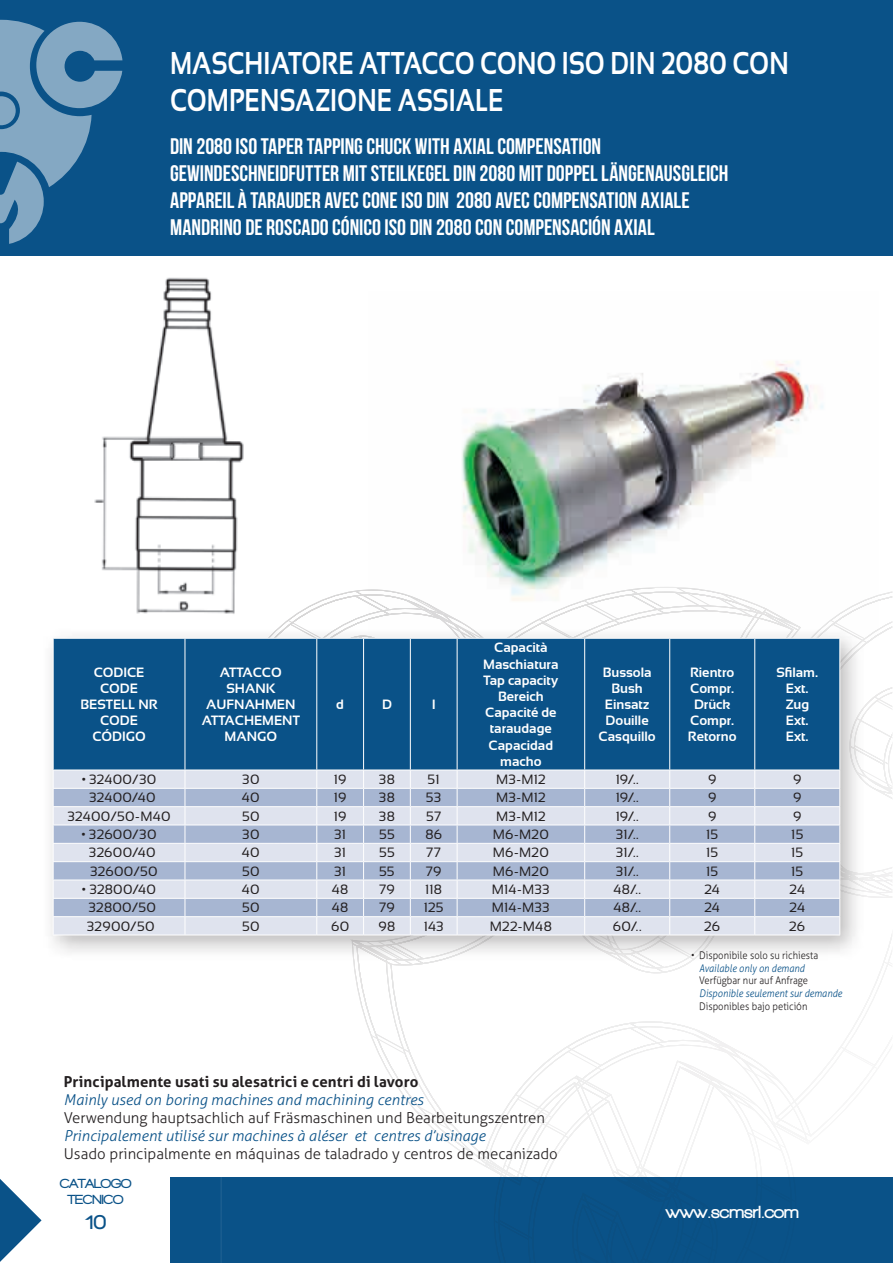
<style>
.page{position:relative;width:893px;height:1263px;background:#fff}
.page>*{position:absolute;margin:0;border:0;box-sizing:border-box;transform-origin:0 0}
.t1{font:700 31.5px/37.8px "Sansation";letter-spacing:.005em;color:#fff;scale:.8 1}
.t2{font:22.5px/27px "Bebas Neue";color:#fff}
.t3{font:900 21px "Walkway";color:#0a5288}
.t4{font:900 18px "Walkway";color:#fff}
.t5{font:300 15px "Aller";color:#231f20}
.t6{font:italic 300 15px "Aller";color:#0a5288}
.t7{font:700 15px "Aller";letter-spacing:.01em;color:#231f20}
.t8{font:13.5px "Sansation";letter-spacing:.015em;color:#231f20}
.t9{font:700 13.5px/16.2px "Sansation";color:#fff;text-align:center}
.t10{font:900 13.5px/16.2px "Walkway";color:#0a5288;text-align:center}
.t11{font:300 10.5px "Aller";color:#231f20;scale:.9 1}
.t12{font:italic 300 10.5px "Aller";color:#0a5288;scale:.9 1}
</style>
<div class="page">
<div style="left:170px;top:1178px;width:723px;height:85px;background:#0a5288"></div>
<div style="left:0;top:0;width:893px;height:255px;background:#0a5288"></div>
<svg style="left:0;top:19px;width:122px;height:225px"></svg>
<svg style="left:0;top:1179px;width:42px;height:83px"></svg>
<img style="left:461px;top:361px;width:363px;height:226px">
<img style="left:94px;top:277px;width:150px;height:337px">
<div style="left:40px;top:625px;width:826px;height:336px;background:#231f20;opacity:.3"></div>
<div style="left:54px;top:639px;width:168px;height:131px;background:#0a5288"></div>
<div style="left:54px;top:771px;width:168px;height:164px;background:#dfe3ee"></div>
<svg style="left:54px;top:789px;width:168px;height:127px;background:#c0cade"></svg>
<hr style="left:53px;top:770px;width:132px;height:1px;background:#fff">
<hr style="left:185px;top:770px;width:132px;height:1px;background:#fff">
<hr style="left:53px;top:788px;width:132px;height:1px;background:#fff">
<hr style="left:185px;top:788px;width:132px;height:1px;background:#fff">
<hr style="left:53px;top:806px;width:132px;height:1px;background:#fff">
<hr style="left:185px;top:806px;width:132px;height:1px;background:#fff">
<hr style="left:53px;top:825px;width:132px;height:1px;background:#fff">
<hr style="left:185px;top:825px;width:132px;height:1px;background:#fff">
<hr style="left:53px;top:638px;width:132px;height:1px;background:#fff">
<hr style="left:53px;top:639px;width:1px;height:131px;background:#fff">
<hr style="left:185px;top:638px;width:132px;height:1px;background:#fff">
<hr style="left:185px;top:639px;width:1px;height:131px;background:#fff">
<hr style="left:53px;top:843px;width:132px;height:1px;background:#fff">
<hr style="left:185px;top:843px;width:132px;height:1px;background:#fff">
<hr style="left:53px;top:861px;width:132px;height:1px;background:#fff">
<hr style="left:185px;top:861px;width:132px;height:1px;background:#fff">
<hr style="left:53px;top:880px;width:132px;height:1px;background:#fff">
<hr style="left:185px;top:880px;width:132px;height:1px;background:#fff">
<hr style="left:53px;top:898px;width:132px;height:1px;background:#fff">
<hr style="left:185px;top:898px;width:132px;height:1px;background:#fff">
<hr style="left:53px;top:916px;width:132px;height:1px;background:#fff">
<svg style="left:53px;top:771px;width:1px;height:164px"></svg>
<hr style="left:185px;top:916px;width:132px;height:1px;background:#fff">
<svg style="left:185px;top:770px;width:1px;height:165px"></svg>
<svg style="left:222px;top:587px;width:671px;height:591px"></svg>
<hr style="left:53px;top:935px;width:132px;height:1px;background:#fff">
<hr style="left:185px;top:935px;width:132px;height:1px;background:#fff">
<hr style="left:317px;top:935px;width:47px;height:1px;background:#fff">
<hr style="left:364px;top:935px;width:46px;height:1px;background:#fff">
<hr style="left:410px;top:935px;width:47px;height:1px;background:#fff">
<hr style="left:457px;top:935px;width:128px;height:1px;background:#fff">
<hr style="left:585px;top:935px;width:85px;height:1px;background:#fff">
<hr style="left:670px;top:935px;width:85px;height:1px;background:#fff">
<hr style="left:755px;top:935px;width:85px;height:1px;background:#fff">
<h1 class="t1" style="left:170px;top:44px;width:775px">MASCHIATORE ATTACCO CONO ISO DIN 2080 CON<br>COMPENSAZIONE ASSIALE</h1>
<p class="t2" style="left:170px;top:133px;width:560px">DIN 2080 ISO TAPER TAPPING CHUCK WITH AXIAL COMPENSATION GEWINDESCHNEIDFUTTER MIT STEILKEGEL DIN 2080 MIT DOPPEL LÄNGENAUSGLEICH APPAREIL À TARAUDER AVEC CONE ISO DIN 2080 AVEC COMPENSATION AXIALE MANDRINO DE ROSCADO CÓNICO ISO DIN 2080 CON COMPENSACIÓN AXIAL</p>
<p class="t9" style="left:81px;top:664px;width:78px">CODICE<br>CODE<br>BESTELL NR<br>CODE<br>CÓDIGO</p>
<p class="t9" style="left:202px;top:664px;width:99px">ATTACCO<br>SHANK<br>AUFNAHMEN<br>ATTACHEMENT<br>MANGO</p>
<p class="t9" style="left:336px;top:696px;width:9px">d</p>
<p class="t9" style="left:382px;top:696px;width:11px">D</p>
<p class="t9" style="left:432px;top:696px;width:5px">l</p>
<p class="t9" style="left:483px;top:639px;width:77px">Capacità<br>Maschiatura<br>Tap capacity<br>Bereich<br>Capacité de taraudage<br>Capacidad macho</p>
<p class="t9" style="left:599px;top:664px;width:59px">Bussola<br>Bush<br>Einsatz<br>Douille<br>Casquillo</p>
<p class="t9" style="left:688px;top:664px;width:50px">Rientro<br>Compr.<br>Drück<br>Compr.<br>Retorno</p>
<p class="t9" style="left:776px;top:664px;width:43px">Sfilam.<br>Ext.<br>Zug<br>Ext.<br>Ext.</p>
<p class="t8" style="left:82px;top:772px;width:76px">• 32400/30</p>
<p class="t8" style="left:242px;top:772px;width:19px">30</p>
<p class="t8" style="left:334px;top:772px;width:14px">19</p>
<p class="t8" style="left:379px;top:772px;width:18px">38</p>
<p class="t8" style="left:428px;top:772px;width:14px">51</p>
<p class="t8" style="left:496px;top:772px;width:51px">M3-M12</p>
<p class="t8" style="left:616px;top:772px;width:24px">19/..</p>
<p class="t8" style="left:708px;top:772px;width:10px">9</p>
<p class="t8" style="left:793px;top:772px;width:10px">9</p>
<p class="t8" style="left:89px;top:790px;width:68px">32400/40</p>
<p class="t8" style="left:242px;top:790px;width:19px">40</p>
<p class="t8" style="left:334px;top:790px;width:14px">19</p>
<p class="t8" style="left:379px;top:790px;width:18px">38</p>
<p class="t8" style="left:426px;top:790px;width:17px">53</p>
<p class="t8" style="left:496px;top:790px;width:51px">M3-M12</p>
<p class="t8" style="left:616px;top:790px;width:24px">19/..</p>
<p class="t8" style="left:708px;top:790px;width:10px">9</p>
<p class="t8" style="left:793px;top:790px;width:10px">9</p>
<p class="t8" style="left:68px;top:808px;width:105px">32400/50-M40</p>
<p class="t8" style="left:242px;top:808px;width:19px">50</p>
<p class="t8" style="left:334px;top:808px;width:14px">19</p>
<p class="t8" style="left:379px;top:808px;width:18px">38</p>
<p class="t8" style="left:426px;top:808px;width:17px">57</p>
<p class="t8" style="left:496px;top:808px;width:51px">M3-M12</p>
<p class="t8" style="left:616px;top:808px;width:24px">19/..</p>
<p class="t8" style="left:708px;top:808px;width:10px">9</p>
<p class="t8" style="left:793px;top:808px;width:10px">9</p>
<p class="t8" style="left:82px;top:827px;width:77px">• 32600/30</p>
<p class="t8" style="left:242px;top:827px;width:19px">30</p>
<p class="t8" style="left:334px;top:827px;width:13px">31</p>
<p class="t8" style="left:379px;top:827px;width:17px">55</p>
<p class="t8" style="left:425px;top:827px;width:18px">86</p>
<p class="t8" style="left:493px;top:827px;width:58px">M6-M20</p>
<p class="t8" style="left:616px;top:827px;width:24px">31/..</p>
<p class="t8" style="left:706px;top:827px;width:14px">15</p>
<p class="t8" style="left:791px;top:827px;width:14px">15</p>
<p class="t8" style="left:89px;top:845px;width:68px">32600/40</p>
<p class="t8" style="left:242px;top:845px;width:19px">40</p>
<p class="t8" style="left:334px;top:845px;width:13px">31</p>
<p class="t8" style="left:379px;top:845px;width:17px">55</p>
<p class="t8" style="left:426px;top:845px;width:16px">77</p>
<p class="t8" style="left:493px;top:845px;width:58px">M6-M20</p>
<p class="t8" style="left:616px;top:845px;width:24px">31/..</p>
<p class="t8" style="left:706px;top:845px;width:14px">15</p>
<p class="t8" style="left:791px;top:845px;width:14px">15</p>
<p class="t8" style="left:90px;top:863px;width:69px">32600/50</p>
<p class="t8" style="left:242px;top:863px;width:19px">50</p>
<p class="t8" style="left:334px;top:863px;width:13px">31</p>
<p class="t8" style="left:379px;top:863px;width:17px">55</p>
<p class="t8" style="left:426px;top:863px;width:17px">79</p>
<p class="t8" style="left:493px;top:863px;width:58px">M6-M20</p>
<p class="t8" style="left:616px;top:863px;width:24px">31/..</p>
<p class="t8" style="left:706px;top:863px;width:14px">15</p>
<p class="t8" style="left:791px;top:863px;width:14px">15</p>
<p class="t8" style="left:82px;top:882px;width:76px">• 32800/40</p>
<p class="t8" style="left:242px;top:882px;width:19px">40</p>
<p class="t8" style="left:332px;top:882px;width:18px">48</p>
<p class="t8" style="left:379px;top:882px;width:17px">79</p>
<p class="t8" style="left:425px;top:882px;width:18px">118</p>
<p class="t8" style="left:492px;top:882px;width:59px">M14-M33</p>
<p class="t8" style="left:613px;top:882px;width:29px">48/..</p>
<p class="t8" style="left:704px;top:882px;width:17px">24</p>
<p class="t8" style="left:789px;top:882px;width:17px">24</p>
<p class="t8" style="left:89px;top:900px;width:69px">32800/50</p>
<p class="t8" style="left:242px;top:900px;width:19px">50</p>
<p class="t8" style="left:332px;top:900px;width:18px">48</p>
<p class="t8" style="left:379px;top:900px;width:17px">79</p>
<p class="t8" style="left:424px;top:900px;width:21px">125</p>
<p class="t8" style="left:492px;top:900px;width:59px">M14-M33</p>
<p class="t8" style="left:613px;top:900px;width:29px">48/..</p>
<p class="t8" style="left:704px;top:900px;width:17px">24</p>
<p class="t8" style="left:789px;top:900px;width:17px">24</p>
<p class="t8" style="left:87px;top:918px;width:69px">32900/50</p>
<p class="t8" style="left:242px;top:918px;width:19px">50</p>
<p class="t8" style="left:331px;top:918px;width:20px">60</p>
<p class="t8" style="left:379px;top:918px;width:18px">98</p>
<p class="t8" style="left:424px;top:918px;width:22px">143</p>
<p class="t8" style="left:490px;top:918px;width:63px">M22-M48</p>
<p class="t8" style="left:613px;top:918px;width:30px">60/..</p>
<p class="t8" style="left:704px;top:918px;width:17px">26</p>
<p class="t8" style="left:789px;top:918px;width:17px">26</p>
<p class="t11" style="left:691px;top:949px;width:143px">• Disponibile solo su richiesta</p>
<p class="t12" style="left:699px;top:962px;width:119px">Available only on demand</p>
<p class="t11" style="left:699px;top:974px;width:122px">Verfügbar nur auf Anfrage</p>
<p class="t12" style="left:699px;top:987px;width:160px">Disponible seulement sur demande</p>
<p class="t11" style="left:699px;top:999px;width:122px">Disponibles bajo peticiÓn</p>
<p class="t7" style="left:64px;top:1072px;width:356px">Principalmente usati su alesatrici e centri di lavoro</p>
<p class="t6" style="left:64px;top:1090px;width:361px">Mainly used on boring machines and machining centres</p>
<p class="t5" style="left:64px;top:1108px;width:483px">Verwendung hauptsachlich auf Fräsmaschinen und Bearbeitungszentren</p>
<p class="t6" style="left:64px;top:1126px;width:423px">Principalement utilisé sur machines à aléser et centres d’usinage</p>
<p class="t5" style="left:64px;top:1144px;width:496px">Usado principalmente en máquinas de taladrado y centros de mecanizado</p>
<p class="t10" style="left:60px;top:1175px;width:73px">CATALOGO<br>TECNICO</p>
<h3 class="t3" style="left:85px;top:1211px;width:22px">10</h3>
<h3 class="t4" style="left:666px;top:1202px;width:134px">www.scmsrl.com</h3>
</div>
